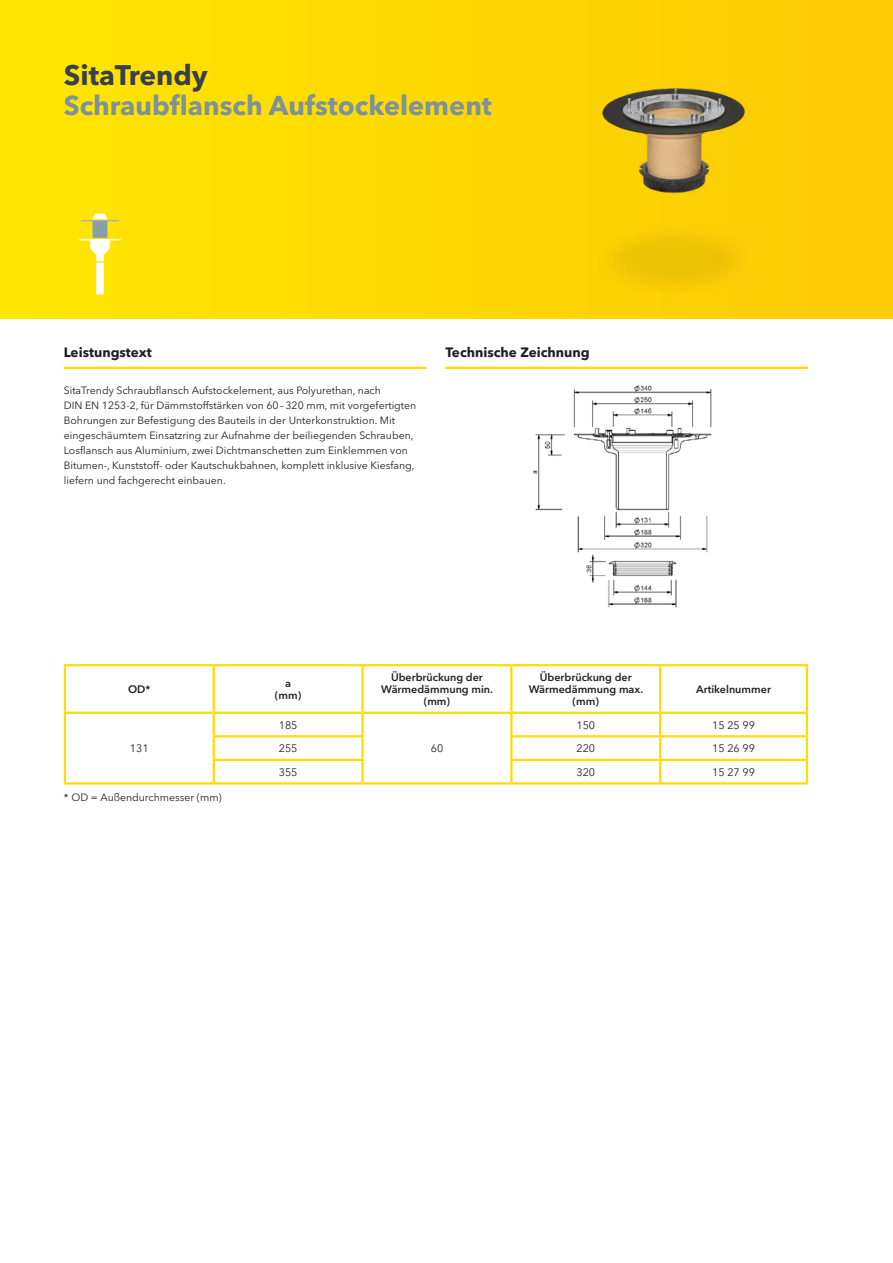
<style>
.page{position:relative;width:893px;height:1263px;background:#fff}
.page>*{position:absolute;margin:0;border:0;box-sizing:border-box;transform-origin:0 0}
.t1{font:700 28.05px "Avenir Next W1 G";color:#38404a}
.t2{font:700 27px "Avenir Next W1 G";color:#7d929c}
.t3{font:700 13.5px "Avenir Next W1 G";color:#231f20}
.t4{font:600 10.8px/12px "Avenir Next W1 G";color:#231f20;text-align:center}
.t5{font:10.8px "Avenir Next W1 G";color:#231f20}
.t6{font:10.5px/15px "Avenir Next W1 G";color:#231f20}
</style>
<div class="page">
<div style="left:0;top:0;width:893px;height:319px;background:linear-gradient(to right,#ffe600,#fecb07)"></div>
<hr style="left:64px;top:666px;width:2px;height:46px;background:#ffdc01">
<hr style="left:213px;top:666px;width:2px;height:46px;background:#ffdc01">
<hr style="left:361px;top:666px;width:3px;height:46px;background:#ffdc01">
<hr style="left:510px;top:666px;width:2px;height:46px;background:#ffdc01">
<hr style="left:659px;top:666px;width:2px;height:46px;background:#ffdc01">
<hr style="left:806px;top:666px;width:2px;height:46px;background:#ffdc01">
<hr style="left:64px;top:714px;width:2px;height:22px;background:#ffdc01">
<hr style="left:64px;top:736px;width:2px;height:24px;background:#ffdc01">
<hr style="left:64px;top:760px;width:2px;height:22px;background:#ffdc01">
<hr style="left:213px;top:714px;width:2px;height:21px;background:#ffdc01">
<hr style="left:361px;top:714px;width:3px;height:21px;background:#ffdc01">
<hr style="left:510px;top:714px;width:2px;height:21px;background:#ffdc01">
<hr style="left:659px;top:714px;width:2px;height:21px;background:#ffdc01">
<hr style="left:806px;top:714px;width:2px;height:21px;background:#ffdc01">
<hr style="left:213px;top:737px;width:2px;height:22px;background:#ffdc01">
<hr style="left:361px;top:737px;width:3px;height:22px;background:#ffdc01">
<hr style="left:510px;top:737px;width:2px;height:22px;background:#ffdc01">
<hr style="left:659px;top:737px;width:2px;height:22px;background:#ffdc01">
<hr style="left:806px;top:737px;width:2px;height:22px;background:#ffdc01">
<hr style="left:213px;top:761px;width:2px;height:21px;background:#ffdc01">
<hr style="left:361px;top:761px;width:3px;height:21px;background:#ffdc01">
<hr style="left:510px;top:761px;width:2px;height:21px;background:#ffdc01">
<hr style="left:659px;top:761px;width:2px;height:21px;background:#ffdc01">
<hr style="left:806px;top:761px;width:2px;height:21px;background:#ffdc01">
<hr style="left:64px;top:664px;width:150px;height:2px;background:#ffdc01">
<hr style="left:214px;top:664px;width:149px;height:2px;background:#ffdc01">
<hr style="left:363px;top:664px;width:148px;height:2px;background:#ffdc01">
<hr style="left:511px;top:664px;width:149px;height:2px;background:#ffdc01">
<hr style="left:660px;top:664px;width:148px;height:2px;background:#ffdc01">
<hr style="left:64px;top:712px;width:150px;height:2px;background:#ffdc01">
<hr style="left:214px;top:712px;width:149px;height:2px;background:#ffdc01">
<hr style="left:363px;top:712px;width:148px;height:2px;background:#ffdc01">
<hr style="left:511px;top:712px;width:149px;height:2px;background:#ffdc01">
<hr style="left:660px;top:712px;width:148px;height:2px;background:#ffdc01">
<hr style="left:213px;top:735px;width:151px;height:2px;background:#ffdc01">
<hr style="left:510px;top:735px;width:150px;height:2px;background:#ffdc01">
<hr style="left:660px;top:735px;width:148px;height:2px;background:#ffdc01">
<hr style="left:213px;top:759px;width:151px;height:2px;background:#ffdc01">
<hr style="left:510px;top:759px;width:150px;height:2px;background:#ffdc01">
<hr style="left:660px;top:759px;width:148px;height:2px;background:#ffdc01">
<hr style="left:64px;top:782px;width:150px;height:2px;background:#ffdc01">
<hr style="left:214px;top:782px;width:149px;height:2px;background:#ffdc01">
<hr style="left:363px;top:782px;width:148px;height:2px;background:#ffdc01">
<hr style="left:511px;top:782px;width:149px;height:2px;background:#ffdc01">
<hr style="left:660px;top:782px;width:148px;height:2px;background:#ffdc01">
<img style="left:523px;top:34px;width:306px;height:285px">
<img style="left:51px;top:204px;width:98px;height:98px">
<img style="left:533px;top:385px;width:179px;height:223px">
<hr style="left:64px;top:367px;width:362px;height:2px;background:#ffdc01">
<hr style="left:445px;top:367px;width:363px;height:2px;background:#ffdc01">
<h1 class="t1" style="left:64px;top:58px;width:145px">SitaTrendy</h1>
<h2 class="t2" style="left:64px;top:89px;width:430px">Schraubflansch Aufstockelement</h2>
<p class="t3" style="left:64px;top:344px;width:89px">Leistungstext</p>
<p class="t3" style="left:445px;top:344px;width:146px">Technische Zeichnung</p>
<p class="t6" style="left:64px;top:383px;width:354px">SitaTrendy Schraubflansch Aufstockelement, aus Polyurethan, nach<br>DIN EN 1253-2, für Dämmstoffstärken von 60–320 mm, mit vorgefertigten Bohrungen zur Befestigung des Bauteils in der Unterkonstruktion. Mit eingeschäumtem Einsatzring zur Aufnahme der beiliegenden Schrauben, Losflansch aus Aluminium, zwei Dichtmanschetten zum Einklemmen von Bitumen-, Kunststoff- oder Kautschukbahnen, komplett inklusive Kiesfang, liefern und fachgerecht einbauen.</p>
<p class="t4" style="left:128px;top:683px;width:24px">OD*</p>
<p class="t4" style="left:275px;top:677px;width:28px">a (mm)</p>
<p class="t4" style="left:381px;top:671px;width:113px">Überbrückung der<br>Wärmedämmung min. (mm)</p>
<p class="t4" style="left:529px;top:671px;width:116px">Überbrückung der<br>Wärmedämmung max. (mm)</p>
<p class="t4" style="left:696px;top:683px;width:76px">Artikelnummer</p>
<p class="t5" style="left:130px;top:742px;width:20px">131</p>
<p class="t6" style="left:64px;top:790px;width:160px">* OD = Außendurchmesser (mm)</p>
<p class="t5" style="left:279px;top:718px;width:20px">185</p>
<p class="t5" style="left:576px;top:718px;width:20px">150</p>
<p class="t5" style="left:712px;top:718px;width:44px">15 25 99</p>
<p class="t5" style="left:279px;top:742px;width:20px">255</p>
<p class="t5" style="left:576px;top:742px;width:20px">220</p>
<p class="t5" style="left:712px;top:742px;width:44px">15 26 99</p>
<p class="t5" style="left:279px;top:765px;width:20px">355</p>
<p class="t5" style="left:576px;top:765px;width:20px">320</p>
<p class="t5" style="left:712px;top:765px;width:44px">15 27 99</p>
<p class="t5" style="left:431px;top:742px;width:14px">60</p>
</div>
